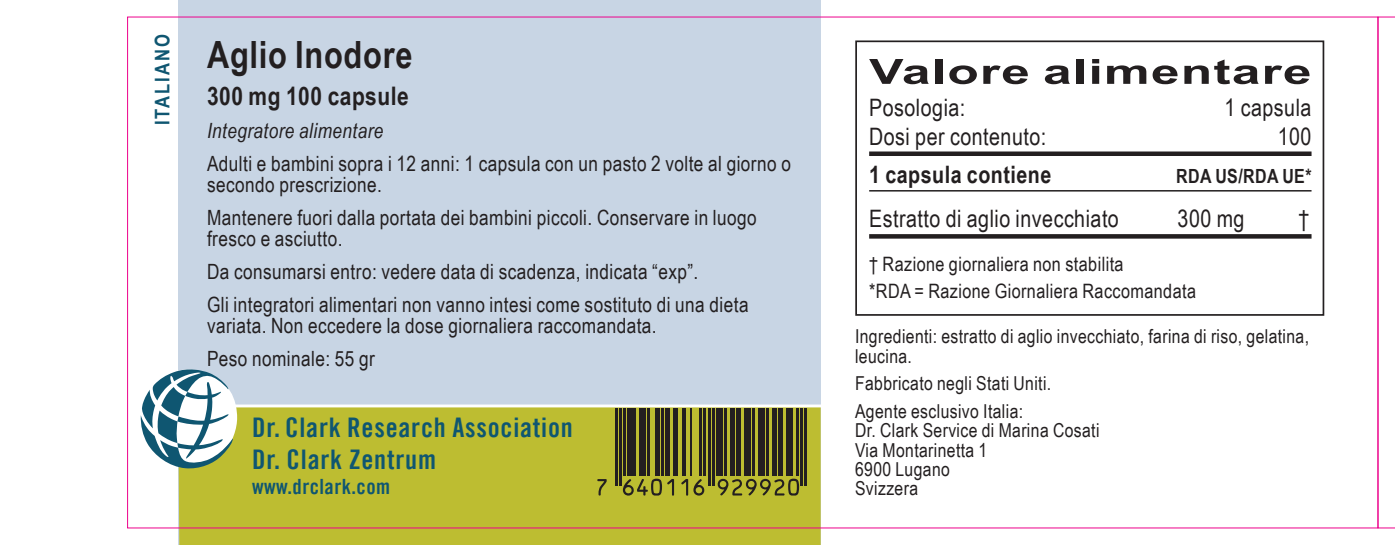
<style>
.page{position:relative;width:1395px;height:545px;background:#fff}
.page>*{position:absolute;margin:0;border:0;box-sizing:border-box;transform-origin:0 0}
.t1{font:700 37.5px "Arial Narrow";letter-spacing:.02em;color:#231f20}
.t2{font:700 34.8px "Arial Narrow";letter-spacing:.02em;color:#231f20;scale:1.81 1}
.t3{font:27px/31.2px "Trade Gothic LT Bold Cond Twenty";letter-spacing:.03em;color:#0f5671}
.t4{font:700 25.5px "Arial Narrow";letter-spacing:.02em;color:#231f20}
.t5{font:24px "Arial Narrow";letter-spacing:.02em;color:#231f20}
.t6{font:700 24px "Arial Narrow";letter-spacing:.02em;color:#231f20}
.t7{font:21px/21px "Arial Narrow";letter-spacing:.02em;color:#231f20}
.t8{font:italic 21px "Arial Narrow";letter-spacing:.02em;color:#231f20}
.t9{font:21px "Trade Gothic LT Bold Cond Twenty";letter-spacing:.02em;color:#0f5671}
.t10{font:700 20.1px "Arial Narrow";letter-spacing:.1em;color:#0f5671}
.t11{font:19.8px/27px "Arial Narrow";letter-spacing:.02em;color:#231f20}
.t12{font:700 19.5px "Arial Narrow";letter-spacing:.02em;color:#231f20}
.t13{font:19.2px/19.2px "Arial Narrow";letter-spacing:.02em;color:#231f20}
</style>
<div class="page">
<div style="left:178px;top:0;width:642px;height:544px;background:#c8d5e4"></div>
<div style="left:855px;top:40px;width:469px;height:275px;border:2px solid #231f20"></div>
<div style="left:869px;top:151px;width:442px;height:5px;background:#231f20"></div>
<hr style="left:869px;top:190px;width:442px;height:1px;background:#231f20">
<svg style="left:869px;top:234px;width:442px;height:4px;background:#292526"></svg>
<div style="left:178px;top:469px;width:46px;height:75px;background:#bdbd31"></div>
<svg style="left:224px;top:403px;width:601px;height:141px;background:#bcba3a"></svg>
<svg style="left:140px;top:369px;width:98px;height:100px"></svg>
<svg style="left:597px;top:478px;width:10px;height:17px"></svg>
<hr style="left:615px;top:408px;width:2px;height:78px;background:#231f20">
<hr style="left:619px;top:408px;width:2px;height:78px;background:#231f20">
<hr style="left:623px;top:408px;width:2px;height:68px;background:#231f20">
<div style="left:627px;top:408px;width:8px;height:68px;background:#231f20"></div>
<div style="left:639px;top:408px;width:6px;height:68px;background:#231f20"></div>
<hr style="left:647px;top:408px;width:2px;height:68px;background:#231f20">
<hr style="left:655px;top:408px;width:4px;height:68px;background:#231f20">
<hr style="left:661px;top:408px;width:2px;height:68px;background:#231f20">
<svg style="left:623px;top:478px;width:51px;height:17px"></svg>
<div style="left:665px;top:408px;width:5px;height:68px;background:#231f20"></div>
<div style="left:673px;top:408px;width:5px;height:68px;background:#231f20"></div>
<hr style="left:682px;top:408px;width:4px;height:68px;background:#231f20">
<hr style="left:690px;top:408px;width:2px;height:68px;background:#231f20">
<svg style="left:681px;top:478px;width:23px;height:17px"></svg>
<hr style="left:700px;top:408px;width:2px;height:68px;background:#231f20">
<hr style="left:704px;top:408px;width:2px;height:68px;background:#231f20">
<hr style="left:708px;top:408px;width:2px;height:78px;background:#231f20">
<hr style="left:712px;top:408px;width:2px;height:78px;background:#231f20">
<div style="left:716px;top:408px;width:6px;height:68px;background:#231f20"></div>
<hr style="left:724px;top:408px;width:2px;height:68px;background:#231f20">
<hr style="left:730px;top:408px;width:4px;height:68px;background:#231f20">
<hr style="left:736px;top:408px;width:4px;height:68px;background:#231f20">
<div style="left:744px;top:408px;width:6px;height:68px;background:#231f20"></div>
<hr style="left:752px;top:408px;width:2px;height:68px;background:#231f20">
<div style="left:758px;top:408px;width:6px;height:68px;background:#231f20"></div>
<hr style="left:766px;top:408px;width:2px;height:68px;background:#231f20">
<hr style="left:772px;top:408px;width:4px;height:68px;background:#231f20">
<div style="left:778px;top:408px;width:5px;height:68px;background:#231f20"></div>
<svg style="left:718px;top:478px;width:81px;height:17px"></svg>
<div style="left:786px;top:408px;width:6px;height:68px;background:#231f20"></div>
<hr style="left:796px;top:408px;width:3px;height:68px;background:#231f20">
<hr style="left:801px;top:408px;width:2px;height:78px;background:#231f20">
<hr style="left:805px;top:408px;width:2px;height:78px;background:#231f20">
<svg style="left:1377px;top:17px;width:18px;height:512px"></svg>
<p class="t10" style="left:147px;top:125px;width:93px;rotate:-90deg">ITALIANO</p>
<h1 class="t1" style="left:207px;top:26px;width:207px">Aglio Inodore</h1>
<p class="t4" style="left:207px;top:77px;width:203px">300 mg 100 capsule</p>
<p class="t8" style="left:207px;top:116px;width:178px">Integratore alimentare</p>
<p class="t7" style="left:207px;top:152px;width:585px">Adulti e bambini sopra i 12 anni: 1 capsula con un pasto 2 volte al giorno o secondo prescrizione.</p>
<p class="t7" style="left:207px;top:206px;width:551px">Mantenere fuori dalla portata dei bambini piccoli. Conservare in luogo fresco e asciutto.</p>
<p class="t7" style="left:207px;top:254px;width:543px;line-height:33px">Da consumarsi entro: vedere data di scadenza, indicata “exp”.<br>Gli integratori alimentari non vanno intesi come sostituto di una dieta</p>
<p class="t7" style="left:207px;top:308px;width:451px;line-height:33px">variata. Non eccedere la dose giornaliera raccomandata.<br>Peso nominale: 55 gr</p>
<p class="t3" style="left:252px;top:411px;width:322px">Dr. Clark Research Association<br>Dr. Clark Zentrum</p>
<p class="t9" style="left:252px;top:473px;width:140px">www.drclark.com</p>
<h2 class="t2" style="left:869px;top:45px;width:246px">Valore alimentare</h2>
<p class="t5" style="left:869px;top:90px;width:98px">Posologia:</p>
<p class="t5" style="left:1224px;top:90px;width:88px">1 capsula</p>
<p class="t5" style="left:869px;top:118px;width:179px">Dosi per contenuto:</p>
<p class="t5" style="left:1277px;top:118px;width:35px">100</p>
<p class="t6" style="left:869px;top:156px;width:184px">1 capsula contiene</p>
<p class="t12" style="left:1176px;top:161px;width:137px">RDA US/RDA UE*</p>
<p class="t5" style="left:869px;top:201px;width:251px">Estratto di aglio invecchiato</p>
<p class="t5" style="left:1177px;top:201px;width:68px">300 mg</p>
<p class="t5" style="left:1298px;top:201px;width:12px">†</p>
<p class="t11" style="left:869px;top:250px;width:328px">† Razione giornaliera non stabilita<br>*RDA = Razione Giornaliera Raccomandata</p>
<p class="t13" style="left:855px;top:326px;width:456px">Ingredienti: estratto di aglio invecchiato, farina di riso, gelatina, leucina.</p>
<p class="t13" style="left:855px;top:369px;width:198px;line-height:27.6px">Fabbricato negli Stati Uniti.<br>Agente esclusivo Italia:</p>
<p class="t13" style="left:855px;top:420px;width:246px">Dr. Clark Service di Marina Cosati<br>Via Montarinetta 1<br>6900 Lugano<br>Svizzera</p>
</div>
